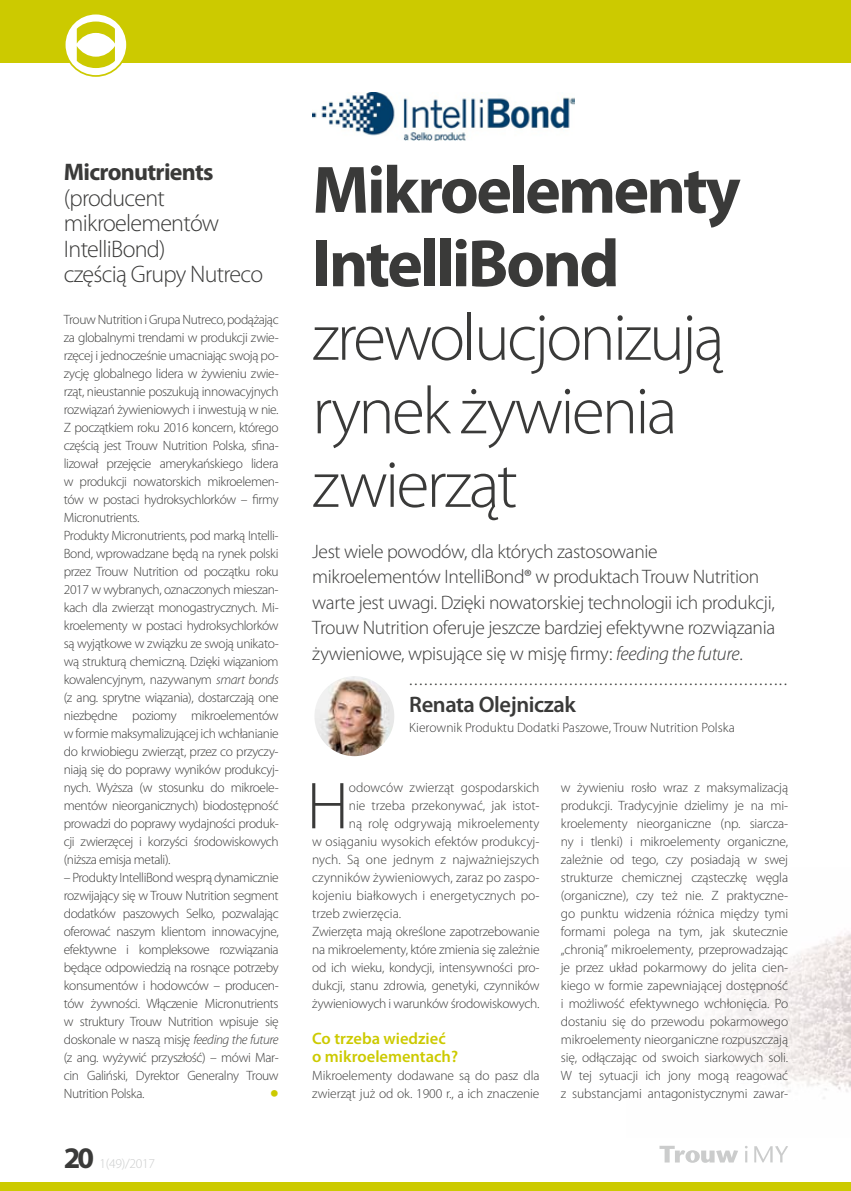
<style>
.page{position:relative;width:851px;height:1191px;background:#fff}
.page>*{position:absolute;margin:0;border:0;box-sizing:border-box;transform-origin:0 0}
.t1{font:300 67.5px/73.5px "Myriad Pro";letter-spacing:-.04em;color:#3a3a39}
.t2{font:700 67.5px/73.5px "Myriad Pro";letter-spacing:-.04em;color:#3a3a39}
.t3{font:300 66.9px "Myriad Pro";color:#3a3a39}
.t4{font:700 25.5px "Myriad Pro";color:#ccca00}
.t5{font:300 24px/25.5px "Myriad Pro";letter-spacing:-.03em;color:#3a3a39}
.t6{font:700 24px "Myriad Pro";letter-spacing:-.03em;color:#3a3a39}
.t7{font:600 22.5px "Myriad Pro";letter-spacing:-.02em;color:#3a3a39}
.t8{font:300 19.5px "Myriad Pro";letter-spacing:-.02em;color:#3a3a39}
.t9{font:600 16.5px/18px "Myriad Pro";color:#ccca00}
.t10{font:300 13.5px/18px "Myriad Pro";letter-spacing:-.03em;color:#3a3a39;text-align:justify}
.t11{font:300 13.5px "Myriad Pro";color:#3a3a39}
.t12{font:300 13.5px/18px "Myriad Pro";letter-spacing:-.01em;color:#3a3a39}
.t13{font:300 13.5px "Myriad Pro";letter-spacing:-.02em;color:#cbcccc}
.s1{font-style:italic}
.s2{font-weight:700;font-size:30px;color:#3a3a39}
</style>
<div class="page">
<svg style="left:745px;top:1146px;width:2px;height:16px"></svg>
<svg style="left:754px;top:1146px;width:34px;height:16px"></svg>
<svg style="left:659px;top:1145px;width:79px;height:17px"></svg>
<div style="left:0;top:1181px;width:850px;height:10px;background:#ccca00"></div>
<div style="left:0;top:0;width:850px;height:63px;background:#ccca00"></div>
<svg style="left:65px;top:14px;width:62px;height:62px"></svg>
<div style="left:64px;top:13px;width:64px;height:64px;border:2px solid #ccca00;border-radius:50%"></div>
<svg style="left:77px;top:22px;width:38px;height:46px"></svg>
<img style="left:716px;top:932px;width:134px;height:167px">
<img style="left:313px;top:675px;width:82px;height:82px;border-radius:41px">
<div style="left:312px;top:674px;width:84px;height:84px;border:2px solid #fff;border-radius:50%"></div>
<img style="left:312px;top:93px;width:262px;height:47px">
<h3 class="t6" style="left:64px;top:156px;width:151px">Micronutrients</h3>
<h3 class="t5" style="left:64px;top:185px;width:201px">(producent mikroelementów<br>IntelliBond)<br>częścią Grupy Nutreco</h3>
<p class="t10" style="left:64px;top:310px;width:216px;text-align:left">Trouw Nutrition i Grupa Nutreco, podążając za globalnymi trendami w produkcji zwie&shy;rzęcej i jednocześnie umacniając swoją po&shy;zycję globalnego lidera w żywieniu zwie&shy;rząt, nieustannie poszukują innowacyjnych rozwiązań żywieniowych i inwestują w nie.<br>Z początkiem roku 2016 koncern, którego częścią jest Trouw Nutrition Polska, sfina&shy;lizował przejęcie amerykańskiego lidera w produkcji nowatorskich mikroelemen&shy;tów w postaci hydroksychlorków – firmy Micronutrients.<br>Produkty Micronutrients, pod marką Intelli-Bond, wprowadzane będą na rynek polski przez Trouw Nutrition od początku roku 2017 w wybranych, oznaczonych mieszan&shy;kach dla zwierząt monogastrycznych. Mi&shy;kroelementy w postaci hydroksychlorków są wyjątkowe w związku ze swoją unikato&shy;wą strukturą chemiczną. Dzięki wiązaniom kowalencyjnym, nazywanym <span class="s1">smart bonds </span>(z ang. sprytne wiązania), dostarczają one niezbędne poziomy mikroelementów w formie maksymalizującej ich wchłanianie do krwiobiegu zwierząt, przez co przyczy&shy;niają się do poprawy wyników produkcyj&shy;nych. Wyższa (w stosunku do mikroele&shy;mentów nieorganicznych) biodostępność prowadzi do poprawy wydajności produk&shy;cji zwierzęcej i korzyści środowiskowych (niższa emisja metali).</p>
<p class="t10" style="left:64px;top:868px;width:216px">– Produkty IntelliBond wesprą dynamicznie rozwijający się w Trouw Nutrition segment dodatków paszowych Selko, pozwalając oferować naszym klientom innowacyjne, efektywne i kompleksowe rozwiązania będące odpowiedzią na rosnące potrzeby konsumentów i hodowców – producen&shy;tów żywności. Włączenie Micronutrients w struktury Trouw Nutrition wpisuje się doskonale w naszą misję <span class="s1">feeding the future </span>(z ang. wyżywić przyszłość) – mówi Mar&shy;cin Galiński, Dyrektor Generalny Trouw Nutrition Polska.</p>
<h3 class="t4" style="left:270px;top:1074px;width:10px">•</h3>
<p class="t13" style="left:64px;top:1155px;width:93px"><span class="s2">20</span> 1(49)/2017</p>
<h1 class="t2" style="left:312px;top:151px;width:430px">Mikroelementy<br>IntelliBond</h1>
<h1 class="t1" style="left:312px;top:300px;width:414px">zrewolucjonizują rynek żywienia zwierząt</h1>
<h3 class="t8" style="left:312px;top:539px;width:347px">Jest wiele powodów, dla których zastosowanie</h3>
<h3 class="t8" style="left:312px;top:565px;width:448px">mikroelementów IntelliBond® w produktach Trouw Nutrition</h3>
<h3 class="t8" style="left:312px;top:590px;width:464px">warte jest uwagi. Dzięki nowatorskiej technologii ich produkcji,</h3>
<h3 class="t8" style="left:312px;top:616px;width:464px">Trouw Nutrition oferuje jeszcze bardziej efektywne rozwiązania</h3>
<h3 class="t8" style="left:312px;top:641px;width:432px">żywieniowe, wpisujące się w misję firmy: <span class="s1">feeding the future</span>.</h3>
<h3 class="t8" style="left:409px;top:667px;width:379px">............................................................................</h3>
<h3 class="t7" style="left:409px;top:690px;width:168px">Renata Olejniczak</h3>
<p class="t11" style="left:409px;top:719px;width:327px">Kierownik Produktu Dodatki Paszowe, Trouw Nutrition Polska</p>
<h2 class="t3" style="left:306px;top:765px;width:44px">H</h2>
<p class="t11" style="left:349px;top:779px;width:192px">odowców zwierząt gospodarskich</p>
<p class="t11" style="left:349px;top:797px;width:192px">nie trzeba przekonywać, jak istot-</p>
<p class="t11" style="left:349px;top:815px;width:192px">ną rolę odgrywają mikroelementy</p>
<p class="t11" style="left:312px;top:833px;width:229px">w osiąganiu wysokich efektów produkcyj-</p>
<p class="t11" style="left:312px;top:851px;width:229px">nych. Są one jednym z najważniejszych</p>
<p class="t11" style="left:312px;top:869px;width:229px">czynników żywieniowych, zaraz po zaspo-</p>
<p class="t11" style="left:312px;top:887px;width:229px">kojeniu białkowych i energetycznych po-</p>
<p class="t11" style="left:312px;top:905px;width:90px">trzeb zwierzęcia.</p>
<p class="t10" style="left:312px;top:922px;width:229px">Zwierzęta mają określone zapotrzebowanie</p>
<p class="t10" style="left:312px;top:940px;width:229px">na mikroelementy, które zmienia się zależnie</p>
<p class="t10" style="left:312px;top:958px;width:229px">od ich wieku, kondycji, intensywności pro-</p>
<p class="t10" style="left:312px;top:976px;width:229px">dukcji, stanu zdrowia, genetyki, czynników</p>
<p class="t10" style="left:312px;top:994px;width:229px">żywieniowych i warunków środowiskowych.</p>
<p class="t9" style="left:312px;top:1029px;width:147px">Co trzeba wiedzieć o mikroelementach?</p>
<p class="t12" style="left:312px;top:1066px;width:229px">Mikroelementy dodawane są do pasz dla zwierząt już od ok. 1900 r., a ich znaczenie</p>
<p class="t10" style="left:560px;top:778px;width:229px">w żywieniu rosło wraz z maksymalizacją produkcji. Tradycyjnie dzielimy je na mi&shy;kroelementy nieorganiczne (np. siarcza&shy;ny i tlenki) i mikroelementy organiczne, zależnie od tego, czy posiadają w swej strukturze chemicznej cząsteczkę węgla (organiczne), czy też nie. Z praktyczne&shy;go punktu widzenia różnica między tymi formami polega na tym, jak skutecznie „chronią” mikroelementy, przeprowadzając je przez układ pokarmowy do jelita cien&shy;kiego w formie zapewniającej dostępność i możliwość efektywnego wchłonięcia. Po dostaniu się do przewodu pokarmowego mikroelementy nieorganiczne rozpuszczają się, odłączając od swoich siarkowych soli.<br>W tej sytuacji ich jony mogą reagować z substancjami antagonistycznymi zawar-</p>
</div>
